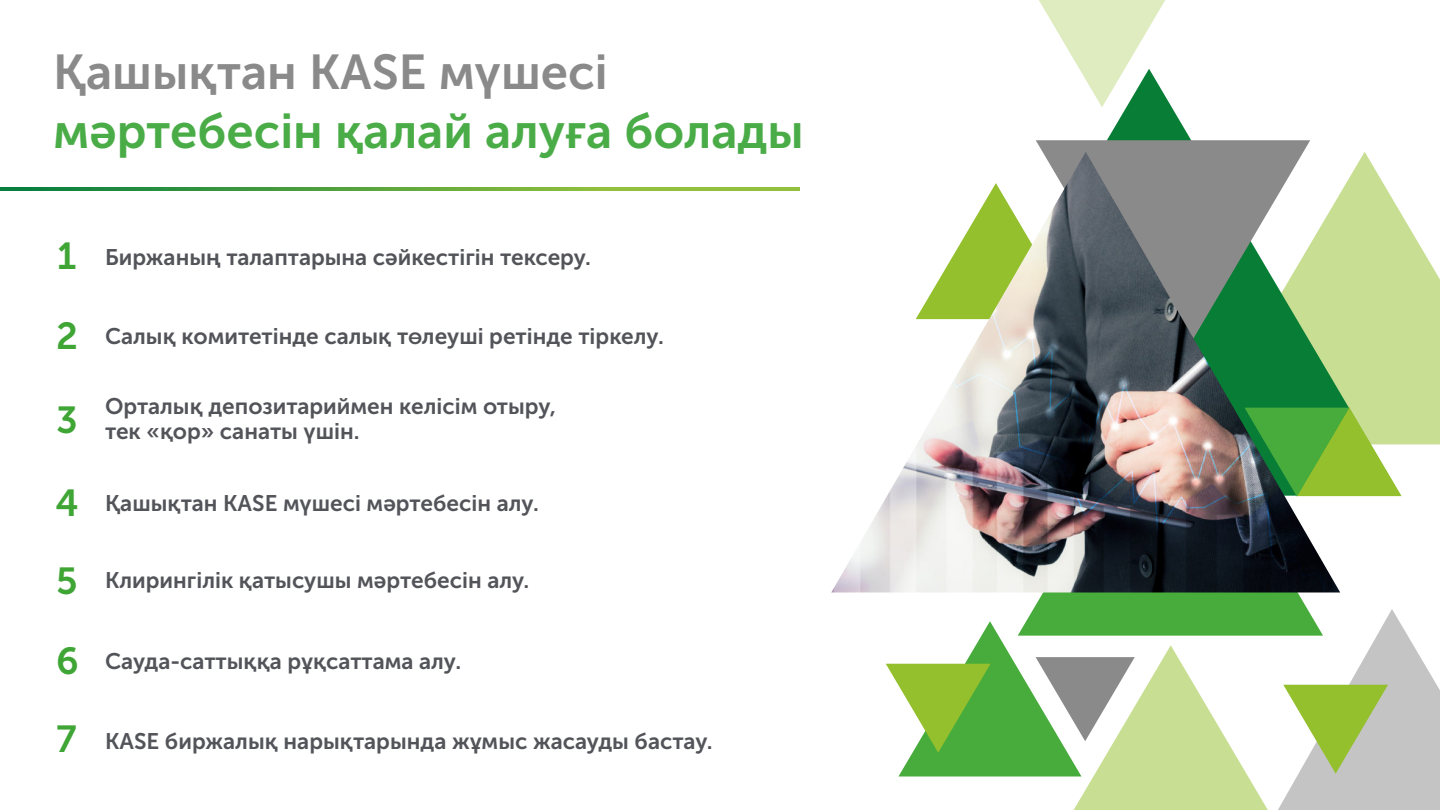
<style>
.page{position:relative;width:1440px;height:810px;background:#fff}
.page>*{position:absolute;margin:0;border:0;box-sizing:border-box;transform-origin:0 0}
.t1{font:48.75px "Museo Sans Cyrl 700";color:#4aac47}
.t2{font:48.75px "Museo Sans Cyrl 700";color:#8a8a8a}
.t3{font:37.5px/77.4px "Museo Sans Cyrl 700";color:#3fa535}
.t4{font:22.5px/25.5px "Museo Sans Cyrl 700";color:#525459}
.s1{font-size:37.5px;color:#3fa535}
</style>
<div class="page">
<svg style="left:1401px;top:213px;width:28px;height:47px"></svg>
<svg style="left:1107px;top:96px;width:294px;height:164px"></svg>
<svg style="left:1039px;top:0;width:126px;height:107px"></svg>
<svg style="left:1340px;top:260px;width:100px;height:237px;background:#c5dd91"></svg>
<svg style="left:1036px;top:140px;width:274px;height:12px;background:#8e8e8d"></svg>
<svg style="left:1276px;top:609px;width:164px;height:201px"></svg>
<svg style="left:886px;top:593px;width:384px;height:217px"></svg>
<img style="left:831px;top:152px;width:509px;height:441px">
<svg style="left:0;top:187px;width:799px;height:4px;background:#5ba63d"></svg>
<h1 class="t2" style="left:53px;top:45px;width:556px">Қашықтан KASE мүшесі</h1>
<h1 class="t1" style="left:53px;top:104px;width:752px">мәртебесін қалай алуға болады</h1>
<p class="t4" style="left:57px;top:244px;width:535px"><span class="s1">1</span> Биржаның талаптарына сәйкестігін тексеру.</p>
<p class="t4" style="left:56px;top:324px;width:609px"><span class="s1">2</span> Салық комитетінде салық төлеуші ретінде тіркелу.</p>
<h2 class="t3" style="left:56px;top:381px;width:23px">3</h2>
<p class="t4" style="left:105px;top:393px;width:453px">Орталық депозитариймен келісім отыру, тек «қор» санаты үшін.</p>
<h2 class="t3" style="left:55px;top:465px;width:25px">4<br>5</h2>
<h2 class="t3" style="left:56px;top:623px;width:24px">6<br>7</h2>
<p class="t4" style="left:105px;top:490px;width:435px">Қашықтан KASE мүшесі мәртебесін алу.</p>
<p class="t4" style="left:105px;top:568px;width:426px">Клирингілік қатысушы мәртебесін алу.</p>
<p class="t4" style="left:105px;top:649px;width:358px">Сауда-саттыққа рұқсаттама алу.</p>
<p class="t4" style="left:105px;top:728px;width:609px">KASE биржалық нарықтарында жұмыс жасауды бастау.</p>
</div>
